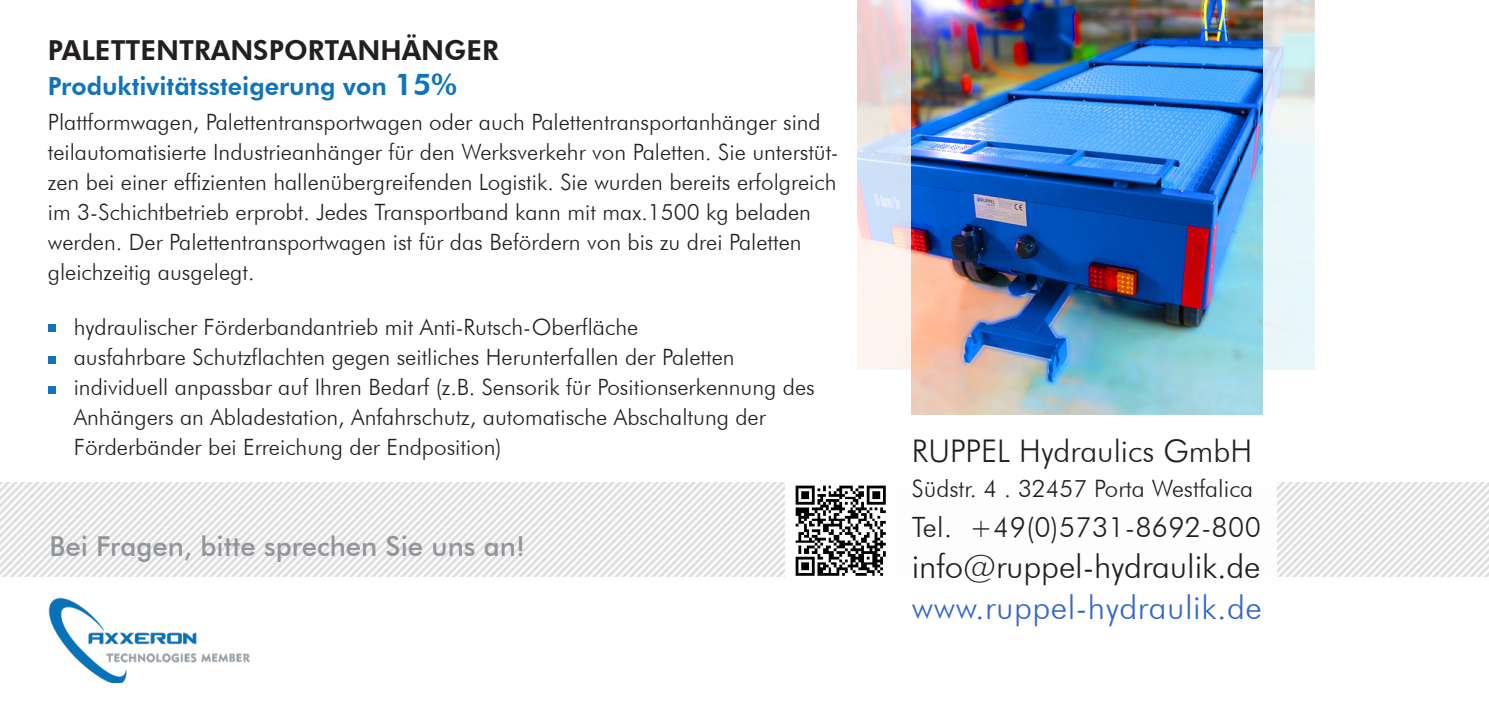
<style>
.page{position:relative;width:1489px;height:709px;background:#fff}
.page>*{position:absolute;margin:0;border:0;box-sizing:border-box;transform-origin:0 0}
.t1{font:300 33px "Futura BT";letter-spacing:-.005em;color:#231f20}
.t2{font:300 33px "Futura BT";letter-spacing:.015em;color:#36c}
.t3{font:300 31.25px "Futura BT";color:#231f20}
.t4{font:800 30px "Futura BT";color:#1074bc}
.t5{font:300 28px "Futura BT";letter-spacing:.015em;color:#231f20}
.t6{font:500 27.5px "Futura BT";color:#939598}
.t7{font:800 27.5px "Futura BT";color:#231f20}
.t8{font:800 25px "Futura BT";color:#1074bc}
.t9{font:300 24px "Futura BT";color:#231f20}
.t10{font:300 22.5px/30px "Futura BT";color:#231f20}
</style>
<div class="page">
<img style="left:857px;top:0;width:456px;height:370px">
<img style="left:0;top:482px;width:1488px;height:94px">
<div style="left:896px;top:422px;width:380px;height:206px;background:#fff"></div>
<img style="left:911px;top:0;width:351px;height:415px">
<div style="left:48px;top:386px;width:7px;height:8px;background:#1074bc"></div>
<div style="left:48px;top:356px;width:7px;height:8px;background:#1074bc"></div>
<div style="left:48px;top:324px;width:7px;height:8px;background:#1074bc"></div>
<img style="left:785px;top:482px;width:111px;height:94px">
<img style="left:48px;top:597px;width:201px;height:85px">
<p class="t7" style="left:48px;top:33px;width:452px">PALETTENTRANSPORTANHÄNGER</p>
<p class="t4" style="left:394px;top:66px;width:64px">15%</p>
<p class="t8" style="left:48px;top:71px;width:340px">Produktivitätssteigerung von</p>
<p class="t10" style="left:48px;top:107px;width:774px">Plattformwagen, Palettentransportwagen oder auch Palettentransportanhänger sind</p>
<p class="t10" style="left:48px;top:167px;width:790px">zen bei einer effizienten hallenübergreifenden Logistik. Sie wurden bereits erfolgreich</p>
<p class="t10" style="left:48px;top:137px;width:792px">teilautomatisierte Industrieanhänger für den Werksverkehr von Paletten. Sie unterstüt-</p>
<p class="t10" style="left:48px;top:197px;width:764px">im 3-Schichtbetrieb erprobt. Jedes Transportband kann mit max.1500 kg beladen werden. Der Palettentransportwagen ist für das Befördern von bis zu drei Paletten gleichzeitig ausgelegt.</p>
<p class="t10" style="left:74px;top:312px;width:566px">hydraulischer Förderbandantrieb mit Anti-Rutsch-Oberfläche</p>
<p class="t10" style="left:74px;top:342px;width:662px">ausfahrbare Schutzflachten gegen seitliches Herunterfallen der Paletten</p>
<p class="t10" style="left:74px;top:372px;width:742px">individuell anpassbar auf Ihren Bedarf .B.z( Sensorik für Positionserkennung des</p>
<p class="t10" style="left:74px;top:402px;width:693px">Anhängers an Abladestation, Anfahrschutz, automatische Abschaltung der</p>
<p class="t10" style="left:74px;top:432px;width:429px">Förderbänder bei Erreichung der Endposition(</p>
<p class="t6" style="left:50px;top:529px;width:477px">Bei Fragen, bitte sprechen Sie uns an!</p>
<p class="t3" style="left:911px;top:431px;width:342px">RUPPEL Hydraulics GmbH</p>
<p class="t9" style="left:911px;top:473px;width:343px">Südstr .4. 32457 Porta Westfalica</p>
<p class="t5" style="left:969px;top:510px;width:293px">+49 (0) 5731-8692-800</p>
<p class="t5" style="left:911px;top:510px;width:42px">Tel.</p>
<p class="t1" style="left:911px;top:546px;width:350px">info@ruppel-hydraulik.de</p>
<p class="t2" style="left:911px;top:587px;width:351px">www.ruppel-hydraulik.de</p>
</div>
